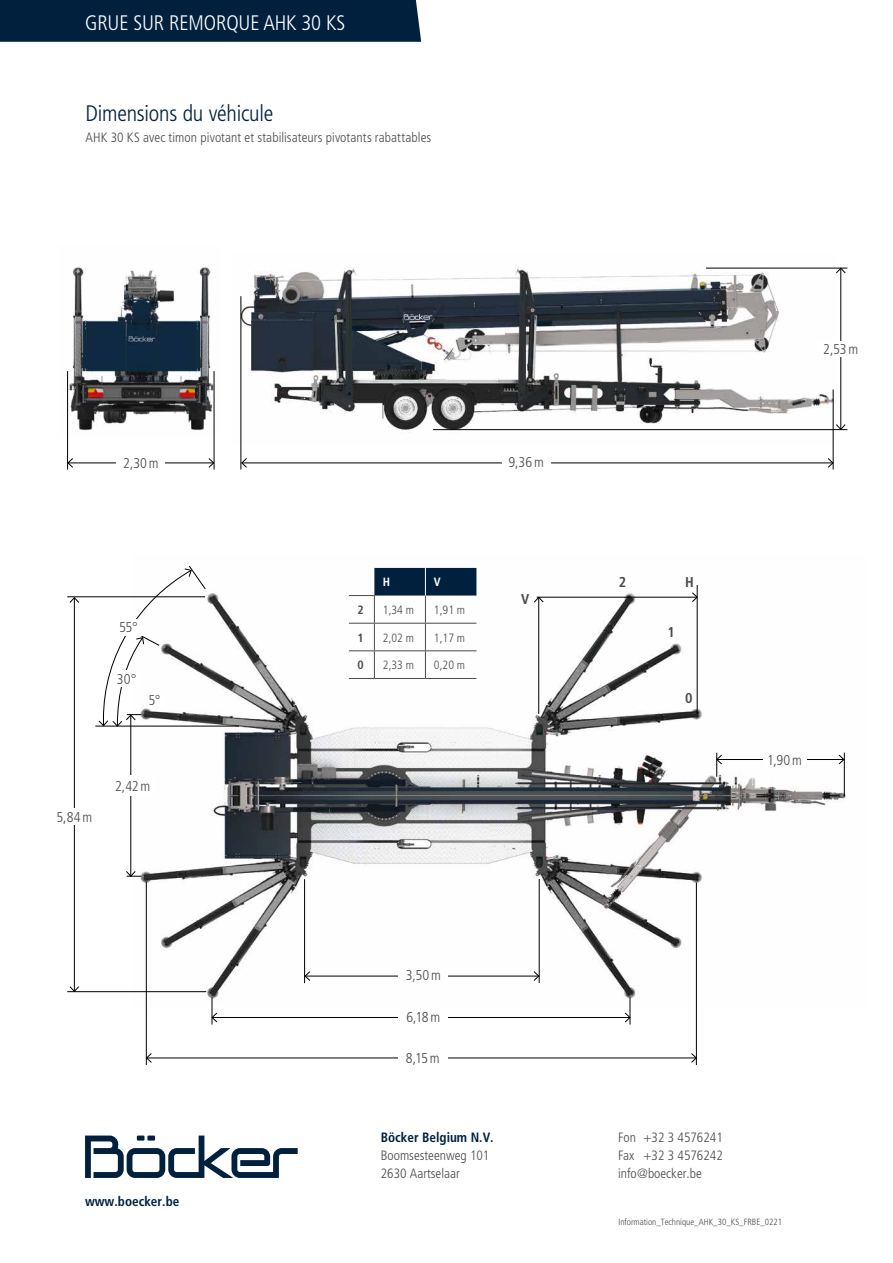
<style>
.page{position:relative;width:893px;height:1263px;background:#fff}
.page>*{position:absolute;margin:0;border:0;box-sizing:border-box;transform-origin:0 0}
.t1{font:300 condensed 22.5px "Frutiger LT Pro";letter-spacing:-.01em;color:#00203e}
.t2{font:300 condensed 21px "Frutiger LT Pro";letter-spacing:-.005em;color:#fff}
.t3{font:300 condensed 14.25px "Frutiger LT Pro";letter-spacing:.02em;color:#4a4a49}
.t4{font:700 condensed 14.25px "Frutiger LT Pro";color:#4a4a49}
.t5{font:300 condensed 13.5px/18px "Frutiger LT Pro";color:#4a4a49;text-align:justify}
.t6{font:700 condensed 13.5px "Frutiger LT Pro";color:#00203e}
.t7{font:300 condensed 12px "Frutiger LT Pro";color:#4a4a49}
.t8{font:700 condensed 12px "Frutiger LT Pro";color:#4a4a49}
.t9{font:700 condensed 12px "Frutiger LT Pro";color:#fff}
.t10{font:300 condensed 9px "Frutiger LT Pro";color:#4a4a49}
</style>
<div class="page">
<div style="left:0;top:0;width:421px;height:42px;background:#00203e"></div>
<svg style="left:85px;top:1135px;width:213px;height:43px"></svg>
<img style="left:68px;top:267px;width:146px;height:170px">
<img style="left:132px;top:567px;width:714px;height:441px">
<img style="left:240px;top:266px;width:597px;height:178px">
<hr style="left:241px;top:296px;width:1px;height:173px;background:#000">
<hr style="left:833px;top:389px;width:1px;height:80px;background:#000">
<hr style="left:840px;top:268px;width:1px;height:161px;background:#000">
<svg style="left:836px;top:269px;width:10px;height:4px"></svg>
<svg style="left:836px;top:424px;width:10px;height:5px"></svg>
<hr style="left:242px;top:463px;width:591px;height:1px;background:#000">
<svg style="left:241px;top:458px;width:6px;height:10px"></svg>
<svg style="left:827px;top:458px;width:6px;height:10px"></svg>
<hr style="left:706px;top:268px;width:141px;height:1px;background:#000">
<hr style="left:433px;top:429px;width:414px;height:1px;background:#000">
<div style="left:502px;top:456px;width:49px;height:11px;background:#fff"></div>
<div style="left:818px;top:341px;width:45px;height:16px;background:#fff"></div>
<hr style="left:212px;top:1017px;width:418px;height:1px;background:#000">
<svg style="left:212px;top:997px;width:5px;height:27px"></svg>
<svg style="left:625px;top:997px;width:6px;height:27px"></svg>
<div style="left:399px;top:1008px;width:49px;height:16px;background:#fff"></div>
<hr style="left:67px;top:596px;width:138px;height:1px;background:#000">
<hr style="left:67px;top:991px;width:139px;height:1px;background:#000">
<hr style="left:74px;top:598px;width:1px;height:393px;background:#000">
<svg style="left:69px;top:597px;width:10px;height:6px"></svg>
<svg style="left:69px;top:986px;width:10px;height:6px"></svg>
<hr style="left:131px;top:715px;width:1px;height:161px;background:#000">
<svg style="left:126px;top:871px;width:15px;height:6px"></svg>
<div style="left:111px;top:776px;width:44px;height:20px;background:#fff"></div>
<div style="left:50px;top:808px;width:49px;height:17px;background:#fff"></div>
<hr style="left:146px;top:881px;width:1px;height:184px;background:#000">
<hr style="left:696px;top:882px;width:1px;height:183px;background:#000">
<hr style="left:147px;top:1058px;width:549px;height:1px;background:#000">
<svg style="left:146px;top:1053px;width:6px;height:10px"></svg>
<svg style="left:691px;top:1053px;width:6px;height:10px"></svg>
<div style="left:398px;top:1050px;width:50px;height:16px;background:#fff"></div>
<hr style="left:537px;top:597px;width:160px;height:1px;background:#000">
<svg style="left:692px;top:592px;width:5px;height:10px"></svg>
<hr style="left:697px;top:585px;width:1px;height:129px;background:#000">
<hr style="left:538px;top:597px;width:1px;height:117px;background:#000">
<svg style="left:534px;top:597px;width:10px;height:6px"></svg>
<svg style="left:98px;top:565px;width:108px;height:161px"></svg>
<div style="left:112px;top:671px;width:29px;height:16px;background:#fff"></div>
<svg style="left:349px;top:568px;width:127px;height:111px"></svg>
<hr style="left:67px;top:371px;width:1px;height:98px;background:#000">
<hr style="left:214px;top:371px;width:1px;height:98px;background:#000">
<hr style="left:68px;top:463px;width:146px;height:1px;background:#000">
<svg style="left:67px;top:458px;width:6px;height:10px"></svg>
<svg style="left:208px;top:458px;width:6px;height:10px"></svg>
<div style="left:117px;top:457px;width:48px;height:11px;background:#fff"></div>
<hr style="left:305px;top:976px;width:234px;height:1px;background:#000">
<svg style="left:305px;top:971px;width:5px;height:10px"></svg>
<svg style="left:533px;top:971px;width:6px;height:10px"></svg>
<div style="left:399px;top:967px;width:49px;height:16px;background:#fff"></div>
<hr style="left:304px;top:879px;width:1px;height:104px;background:#000">
<hr style="left:539px;top:879px;width:1px;height:104px;background:#000">
<hr style="left:717px;top:759px;width:127px;height:1px;background:#000">
<svg style="left:716px;top:753px;width:6px;height:24px"></svg>
<svg style="left:838px;top:754px;width:6px;height:10px"></svg>
<div style="left:763px;top:753px;width:43px;height:13px;background:#fff"></div>
<hr style="left:844px;top:753px;width:1px;height:43px;background:#000">
<hr style="left:95px;top:726px;width:144px;height:1px;background:#000">
<div style="left:145px;top:692px;width:19px;height:15px;background:#fff"></div>
<h2 class="t2" style="left:85px;top:11px;width:261px">GRUE SUR REMORQUE AHK 30 KS</h2>
<h1 class="t1" style="left:85px;top:100px;width:189px">Dimensions du véhicule</h1>
<p class="t5" style="left:85px;top:129px;width:347px">AHK 30 KS avec timon pivotant et stabilisateurs pivotants rabattables</p>
<p class="t3" style="left:123px;top:455px;width:37px">2,30m</p>
<p class="t3" style="left:119px;top:619px;width:20px">55°</p>
<p class="t3" style="left:117px;top:671px;width:21px">30°</p>
<p class="t3" style="left:148px;top:692px;width:14px">5°</p>
<p class="t3" style="left:56px;top:809px;width:37px">5,84m</p>
<p class="t3" style="left:115px;top:778px;width:37px">2,42m</p>
<p class="t6" style="left:85px;top:1193px;width:96px">www.boecker.be</p>
<p class="t9" style="left:383px;top:575px;width:9px">H</p>
<p class="t9" style="left:434px;top:575px;width:8px">V</p>
<p class="t8" style="left:357px;top:603px;width:8px">2</p>
<p class="t7" style="left:383px;top:603px;width:33px">1,34 m</p>
<p class="t7" style="left:434px;top:603px;width:33px">1,91 m</p>
<p class="t8" style="left:357px;top:630px;width:8px">1</p>
<p class="t7" style="left:383px;top:630px;width:33px">2,02 m</p>
<p class="t7" style="left:434px;top:630px;width:33px">1,17 m</p>
<p class="t8" style="left:357px;top:658px;width:8px">0</p>
<p class="t7" style="left:383px;top:658px;width:33px">2,33 m</p>
<p class="t7" style="left:434px;top:658px;width:33px">0,20 m</p>
<p class="t3" style="left:509px;top:454px;width:37px">9,36m</p>
<p class="t4" style="left:521px;top:591px;width:10px">V</p>
<p class="t3" style="left:823px;top:341px;width:37px">2,53m</p>
<p class="t4" style="left:619px;top:574px;width:9px">2</p>
<p class="t4" style="left:685px;top:574px;width:10px">H</p>
<p class="t4" style="left:667px;top:624px;width:9px">1</p>
<p class="t4" style="left:685px;top:689px;width:9px">0</p>
<p class="t3" style="left:767px;top:752px;width:36px">1,90m</p>
<p class="t3" style="left:406px;top:967px;width:37px">3,50m</p>
<p class="t3" style="left:406px;top:1009px;width:35px">6,18m</p>
<p class="t3" style="left:406px;top:1050px;width:35px">8,15m</p>
<p class="t6" style="left:381px;top:1129px;width:115px">Böcker Belgium N.V.</p>
<p class="t5" style="left:381px;top:1146px;width:110px">Boomsesteenweg 101<br>2630 Aartselaar</p>
<p class="t5" style="left:618px;top:1128px;width:106px">Fon +32 3 4576241<br>Fax +32 3 4576242 info@boecker.be</p>
<p class="t10" style="left:618px;top:1216px;width:165px">Information_Technique_AHK_30_KS_FRBE_0221</p>
</div>
